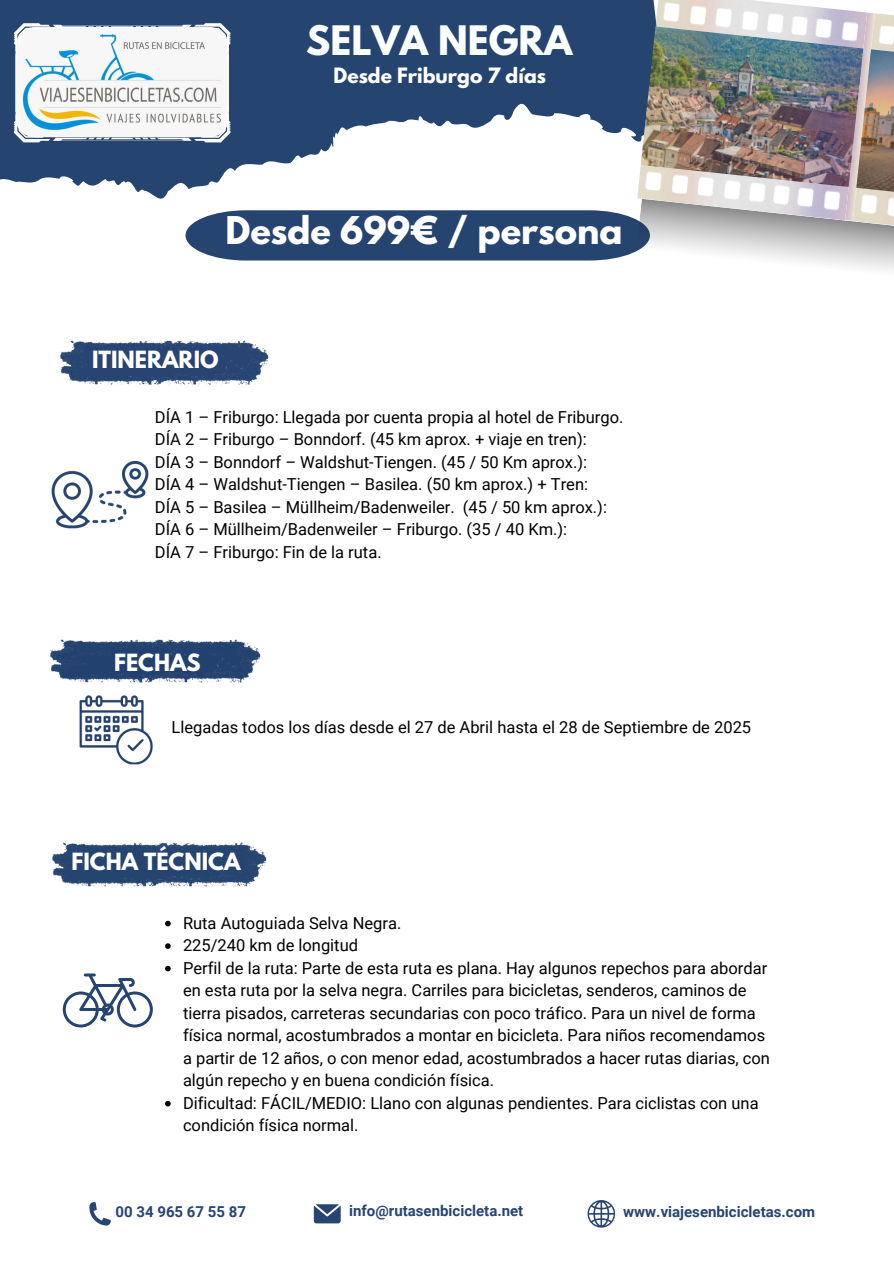
<style>
.page{position:relative;width:894px;height:1264px;background:#fff}
.page>*{position:absolute;margin:0;border:0;box-sizing:border-box;transform-origin:0 0}
.t1{font:700 36px "League Spartan";color:#fafffc}
.t2{font:700 33.9px "League Spartan";color:#fff}
.t3{font:700 21px "League Spartan";color:#fff}
.t4{font:700 18.75px "League Spartan";color:#fff}
.t5{font:16.5px/22.5px "Roboto";color:#000}
.t6{font:700 15px "Roboto";color:#274472}
</style>
<div class="page">
<img style="left:51px;top:461px;width:98px;height:68px">
<svg style="left:63px;top:973px;width:90px;height:54px"></svg>
<img style="left:59px;top:340px;width:210px;height:45px">
<img style="left:49px;top:639px;width:212px;height:126px">
<div style="left:0;top:0;width:637px;height:182px;background:#254470"></div>
<img style="left:51px;top:842px;width:216px;height:45px">
<svg style="left:89px;top:1202px;width:22px;height:23px"></svg>
<svg style="left:314px;top:1204px;width:26px;height:19px"></svg>
<svg style="left:587px;top:1200px;width:28px;height:27px"></svg>
<img style="left:637px;top:0;width:224px;height:12px">
<img style="left:14px;top:12px;width:879px;height:259px">
<svg style="left:165px;top:920px;width:6px;height:6px"></svg>
<svg style="left:165px;top:943px;width:6px;height:5px"></svg>
<svg style="left:165px;top:965px;width:6px;height:6px"></svg>
<svg style="left:165px;top:1100px;width:6px;height:6px"></svg>
<p class="t1" style="left:306px;top:23px;width:268px">SELVA NEGRA</p>
<p class="t4" style="left:333px;top:66px;width:214px">Desde Friburgo 7 días</p>
<p class="t2" style="left:225px;top:214px;width:398px">Desde 699€ / persona</p>
<p class="t3" style="left:92px;top:349px;width:128px">ITINERARIO</p>
<p class="t5" style="left:155px;top:406px;width:470px">DÍA 1 – Friburgo: Llegada por cuenta propia al hotel de Friburgo.</p>
<h3 class="t5" style="left:155px;top:428px;width:433px">DÍA 2 – Friburgo – Bonndorf. (45 km aprox. + viaje en tren):</h3>
<p class="t5" style="left:155px;top:451px;width:433px">DÍA 3 – Bonndorf – Waldshut-Tiengen. (45 / 50 Km aprox.):</p>
<p class="t5" style="left:155px;top:473px;width:434px">DÍA 4 – Waldshut-Tiengen – Basilea. (50 km aprox.) + Tren:</p>
<p class="t5" style="left:155px;top:496px;width:453px">DÍA 5 – Basilea – Müllheim/Badenweiler. (45 / 50 km aprox.):</p>
<p class="t5" style="left:155px;top:518px;width:413px">DÍA 6 – Müllheim/Badenweiler – Friburgo. (35 / 40 Km.):</p>
<p class="t5" style="left:155px;top:541px;width:228px">DÍA 7 – Friburgo: Fin de la ruta.</p>
<p class="t3" style="left:114px;top:652px;width:88px">FECHAS</p>
<h2 class="t5" style="left:171px;top:716px;width:581px">Llegadas todos los días desde el 27 de Abril hasta el 28 de Septiembre de 2025</h2>
<p class="t3" style="left:71px;top:851px;width:170px">FICHA TÉCNICA</p>
<p class="t5" style="left:183px;top:911px;width:220px">Ruta Autoguiada Selva Negra.</p>
<p class="t5" style="left:183px;top:934px;width:176px">225/240 km de longitud</p>
<h3 class="t5" style="left:183px;top:956px;width:588px">Perfil de la ruta: Parte de esta ruta es plana. Hay algunos repechos para abordar en esta ruta por la selva negra. Carriles para bicicletas, senderos, caminos de tierra pisados, carreteras secundarias con poco tráfico. Para un nivel de forma física normal, acostumbrados a montar en bicicleta. Para niños recomendamos a partir de 12 años, o con menor edad, acostumbrados a hacer rutas diarias, con algún repecho y en buena condición física.</h3>
<p class="t5" style="left:183px;top:1091px;width:577px">Dificultad: FÁCIL/MEDIO: Llano con algunas pendientes. Para ciclistas con una condición física normal.</p>
<p class="t6" style="left:115px;top:1202px;width:132px">00 34 965 67 55 87</p>
<h4 class="t6" style="left:349px;top:1201px;width:175px">info@rutasenbicicleta.net</h4>
<p class="t6" style="left:623px;top:1202px;width:193px">www.viajesenbicicletas.com</p>
</div>
